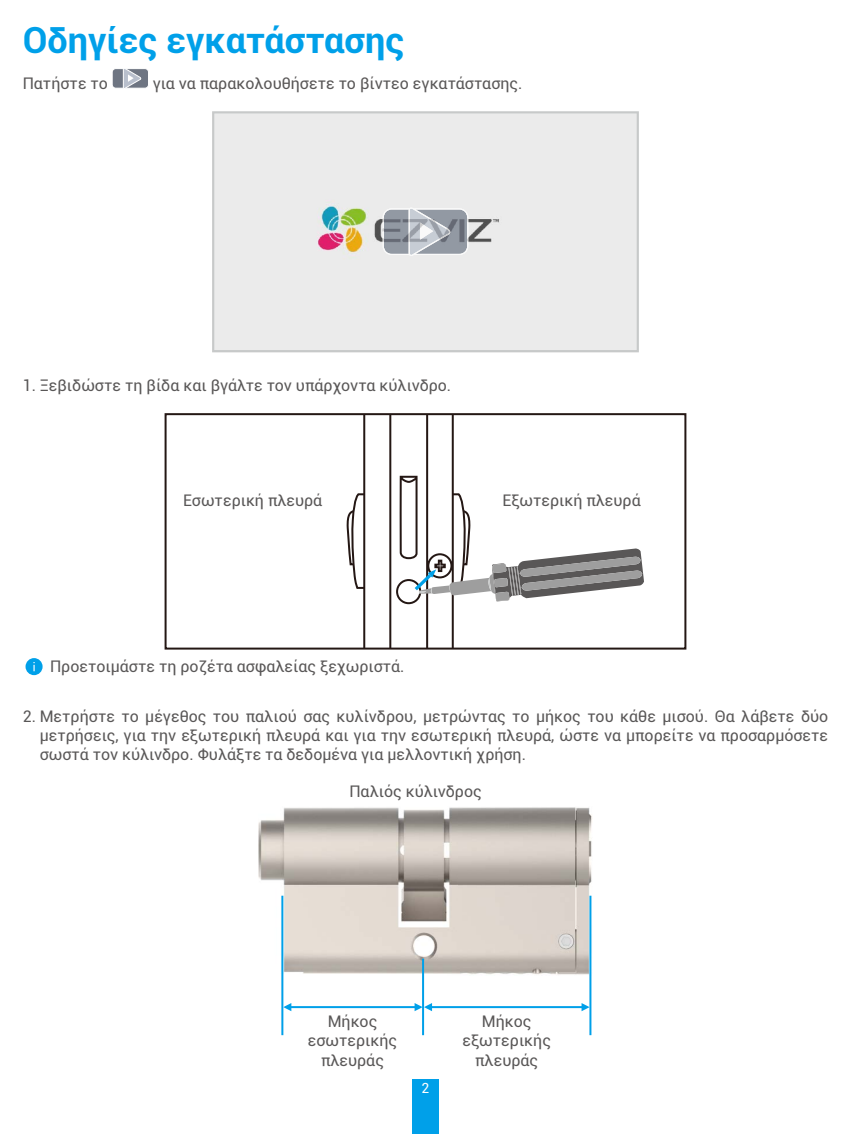
<style>
.page{position:relative;width:851px;height:1134px;background:#fff}
.page>*{position:absolute;margin:0;border:0;box-sizing:border-box;transform-origin:0 0}
.t1{font:700 36px "Roboto";color:#00a0e9}
.t2{font:16px/19.2px "Roboto";color:#595757;text-align:center}
.t3{font:14px "Roboto";color:#fff}
</style>
<div class="page">
<div style="left:412px;top:1079px;width:27px;height:55px;background:#00a0e9"></div>
<div style="left:112px;top:69px;width:36px;height:19px;background:#6e7582;border-radius:4px"></div>
<div style="left:112px;top:68px;width:37px;height:20px;border:1px solid #fff;border-radius:4px"></div>
<svg style="left:123px;top:68px;width:18px;height:20px"></svg>
<div style="left:212px;top:111px;width:426px;height:241px;background:#ebebeb"></div>
<img style="left:382px;top:208px;width:86px;height:47px">
<img style="left:408px;top:208px;width:42px;height:48px">
<img style="left:420px;top:222px;width:13px;height:18px">
<svg style="left:346px;top:416px;width:298px;height:231px"></svg>
<div style="left:164px;top:413px;width:522px;height:237px;border:2px solid #241714"></div>
<div style="left:26px;top:658px;width:17px;height:17px;background:#00a0e9;border-radius:50%"></div>
<svg style="left:33px;top:662px;width:2px;height:9px"></svg>
<img style="left:258px;top:807px;width:334px;height:168px">
<hr style="left:281px;top:896px;width:2px;height:139px;background:#00a0e9">
<hr style="left:589px;top:896px;width:2px;height:139px;background:#00a0e9">
<hr style="left:422px;top:959px;width:2px;height:76px;background:#00a0e9">
<hr style="left:291px;top:1006px;width:127px;height:2px;background:#00a0e9">
<hr style="left:431px;top:1006px;width:151px;height:2px;background:#00a0e9">
<svg style="left:283px;top:1003px;width:8px;height:8px"></svg>
<svg style="left:414px;top:1003px;width:18px;height:8px"></svg>
<svg style="left:581px;top:1003px;width:8px;height:8px"></svg>
<h1 class="t1" style="left:23px;top:15px;width:382px">Οδηγίες εγκατάστασης</h1>
<p class="t2" style="left:23px;top:73px;width:87px">Πατήστε το</p>
<p class="t2" style="left:153px;top:73px;width:371px">για να παρακολουθήσετε το βίντεο εγκατάστασης.</p>
<p class="t2" style="left:23px;top:375px;width:430px">1. Ξεβιδώστε τη βίδα και βγάλτε τον υπάρχοντα κύλινδρο.</p>
<p class="t2" style="left:183px;top:490px;width:140px">Εσωτερική πλευρά</p>
<p class="t2" style="left:502px;top:490px;width:140px">Εξωτερική πλευρά</p>
<p class="t2" style="left:50px;top:656px;width:356px">Προετοιμάστε τη ροζέτα ασφαλείας ξεχωριστά.</p>
<p class="t2" style="left:40px;top:706px;width:790px;text-align:justify;text-indent:-17px">2. Μετρήστε το μέγεθος του παλιού σας κυλίνδρου, μετρώντας το μήκος του κάθε μισού. Θα λάβετε δύο μετρήσεις, για την εξωτερική πλευρά και για την εσωτερική πλευρά, ώστε να μπορείτε να προσαρμόσετε σωστά τον κύλινδρο. Φυλάξτε τα δεδομένα για μελλοντική χρήση.</p>
<p class="t2" style="left:349px;top:781px;width:134px">Παλιός κύλινδρος</p>
<p class="t2" style="left:308px;top:1011px;width:91px">Μήκος εσωτερικής πλευράς</p>
<p class="t2" style="left:462px;top:1011px;width:90px">Μήκος εξωτερικής πλευράς</p>
<p class="t3" style="left:421px;top:1078px;width:9px">2</p>
</div>
